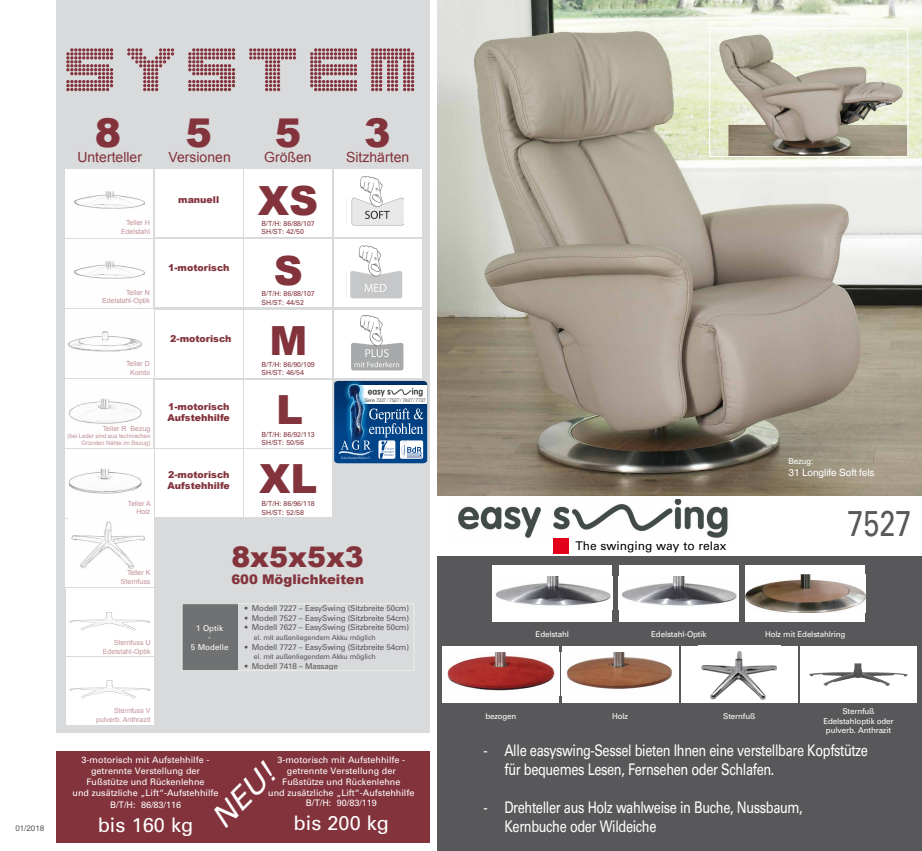
<style>
.page{position:relative;width:922px;height:851px;background:#fff}
.page>*{position:absolute;margin:0;border:0;box-sizing:border-box;transform-origin:0 0}
.t1{font:69.8px "Clubland";letter-spacing:.09em;color:#83333c}
.t2{font:900 40.2px/69.2px "Arial";color:#83333c;text-align:center}
.t3{font:900 39.7px "Arial";color:#83333c}
.t4{font:36px "Univers";color:#58585a;scale:.8 1}
.t5{font:italic 30.1px "Univers S";color:#fff}
.t6{font:900 28.4px "Arial";color:#83333c}
.t7{font:20px "Univers";color:#fff}
.t8{font:16px/19.2px "Univers";letter-spacing:-.03em;color:#fff;scale:.8 1}
.t9{font:14px "Arial";color:#83333c}
.t10{font:900 13.2px "Arial";color:#83333c}
.t11{font:12px "Univers";color:#000}
.t12{font:10px "Helvetica World";color:#fff}
.t13{font:900 9.5px/11.3px "Arial";color:#83333c}
.t14{font:9px/10.8px "Univers";color:#fff;text-align:center}
.t15{font:8px "Univers";letter-spacing:-.02em;color:#58585a}
.t16{font:8px/9.6px "Univers";letter-spacing:-.02em;color:#fff;text-align:center}
.t17{font:8px/9.6px "Univers";color:#fff;text-align:center}
.t18{font:8px "Helvetica World";color:#58585a}
.t19{font:8px "Helvetica World";color:#fff}
.t20{font:7px/8.4px "Arial";color:#c39298;text-align:right}
.t21{font:7px/8.4px "Univers";color:#83333c}
.t22{font:7px "Univers";letter-spacing:-.02em;color:#58585a}
.t23{font:6px/7.2px "Arial";letter-spacing:-.01em;color:#c39298;text-align:right}
.t24{font:5px "Helvetica World";letter-spacing:-.05em;color:#58585a}
</style>
<div class="page">
<div style="left:437px;top:556px;width:484px;height:294px;background:#58585a"></div>
<img style="left:437px;top:0;width:484px;height:496px">
<img style="left:458px;top:499px;width:270px;height:39px">
<img style="left:711px;top:30px;width:47px;height:9px">
<div style="left:709px;top:28px;width:199px;height:129px;border:1px solid #fff"></div>
<div style="left:57px;top:0;width:373px;height:732px;background:#d9dadb"></div>
<div style="left:66px;top:518px;width:87px;height:68px;background:#fff"></div>
<img style="left:71px;top:521px;width:74px;height:48px">
<img style="left:66px;top:380px;width:87px;height:68px">
<div style="left:155px;top:380px;width:87px;height:68px;background:#fff"></div>
<div style="left:66px;top:449px;width:87px;height:68px;background:#fff"></div>
<div style="left:155px;top:449px;width:87px;height:68px;background:#fff"></div>
<img style="left:66px;top:309px;width:87px;height:68px">
<div style="left:155px;top:309px;width:87px;height:68px;background:#fff"></div>
<div style="left:244px;top:380px;width:88px;height:68px;background:#fff"></div>
<div style="left:244px;top:449px;width:88px;height:68px;background:#fff"></div>
<div style="left:334px;top:309px;width:87px;height:68px;background:#fff"></div>
<div style="left:66px;top:169px;width:87px;height:68px;background:#fefefe"></div>
<div style="left:155px;top:169px;width:87px;height:68px;background:#fff"></div>
<div style="left:244px;top:239px;width:88px;height:68px;background:#fff"></div>
<div style="left:244px;top:169px;width:88px;height:68px;background:#fff"></div>
<div style="left:334px;top:169px;width:87px;height:68px;background:#fff"></div>
<div style="left:66px;top:239px;width:87px;height:68px;background:#fefefe"></div>
<div style="left:155px;top:239px;width:87px;height:68px;background:#fff"></div>
<div style="left:244px;top:309px;width:88px;height:68px;background:#fff"></div>
<div style="left:334px;top:239px;width:87px;height:68px;background:#fff"></div>
<img style="left:346px;top:176px;width:57px;height:50px">
<img style="left:346px;top:245px;width:57px;height:54px">
<img style="left:352px;top:315px;width:52px;height:56px">
<div style="left:182px;top:603px;width:55px;height:68px;background:#707172"></div>
<div style="left:181px;top:603px;width:233px;height:68px;border:1px solid #eceded"></div>
<div style="left:553px;top:537px;width:16px;height:16px;background:#e2001a"></div>
<div style="left:57px;top:750px;width:373px;height:92px;background:#83333c"></div>
<svg style="left:334px;top:381px;width:93px;height:82px;background:#4171a1"></svg>
<img style="left:366px;top:386px;width:58px;height:11px">
<div style="left:492px;top:564px;width:120px;height:57px;background:#fff"></div>
<img style="left:495px;top:576px;width:116px;height:30px">
<div style="left:442px;top:645px;width:117px;height:57px;background:#fff"></div>
<img style="left:447px;top:652px;width:108px;height:39px">
<div style="left:618px;top:564px;width:120px;height:57px;background:#fff"></div>
<img style="left:621px;top:576px;width:116px;height:30px">
<div style="left:562px;top:645px;width:116px;height:57px;background:#fff"></div>
<img style="left:566px;top:652px;width:106px;height:37px">
<div style="left:745px;top:564px;width:120px;height:57px;background:#fff"></div>
<img style="left:745px;top:574px;width:120px;height:38px">
<div style="left:681px;top:645px;width:116px;height:57px;background:#fff"></div>
<img style="left:701px;top:651px;width:76px;height:49px">
<div style="left:800px;top:645px;width:116px;height:57px;background:#fff"></div>
<img style="left:809px;top:670px;width:45px;height:10px">
<div style="left:66px;top:587px;width:87px;height:68px;background:#fff"></div>
<img style="left:69px;top:618px;width:37px;height:8px">
<div style="left:66px;top:656px;width:87px;height:68px;background:#fff"></div>
<img style="left:69px;top:687px;width:37px;height:7px">
<p class="t18" style="left:15px;top:823px;width:30px">01/2018</p>
<h1 class="t1" style="left:66px;top:26px;width:355px">system</h1>
<h3 class="t3" style="left:95px;top:104px;width:28px">8</h3>
<h3 class="t3" style="left:185px;top:104px;width:28px">5</h3>
<h3 class="t3" style="left:274px;top:104px;width:28px">5</h3>
<h3 class="t3" style="left:364px;top:104px;width:28px">3</h3>
<h3 class="t9" style="left:77px;top:149px;width:66px">Unterteller</h3>
<h3 class="t9" style="left:168px;top:149px;width:64px">Versionen</h3>
<h3 class="t9" style="left:264px;top:149px;width:49px">Größen</h3>
<h3 class="t9" style="left:346px;top:149px;width:65px">Sitzhärten</h3>
<p class="t20" style="left:121px;top:218px;width:30px">Teller H<br>Edelstahl</p>
<p class="t20" style="left:102px;top:288px;width:49px">Teller N<br>Edelstahl-Optik</p>
<p class="t20" style="left:126px;top:359px;width:25px;text-align:center">Teller D<br>Kombi</p>
<p class="t20" style="left:103px;top:424px;width:49px">Teller R Bezug</p>
<p class="t23" style="left:67px;top:432px;width:84px">(bei Leder sind aus technischen<br>Gründen Nähte im Bezug)</p>
<p class="t20" style="left:128px;top:499px;width:25px">Teller A<br>Holz</p>
<p class="t20" style="left:121px;top:568px;width:31px">Teller K<br>Sternfuss</p>
<p class="t20" style="left:103px;top:638px;width:49px">Sternfuss U<br>Edelstahl-Optik</p>
<p class="t20" style="left:96px;top:706px;width:56px">Sternfuss V pulverb. Anthrazit</p>
<p class="t13" style="left:178px;top:194px;width:42px">manuell</p>
<p class="t13" style="left:168px;top:262px;width:63px">1-motorisch</p>
<p class="t13" style="left:170px;top:332px;width:63px">2-motorisch</p>
<p class="t13" style="left:168px;top:400px;width:64px">1-motorisch<br>Aufstehhilfe</p>
<p class="t13" style="left:168px;top:468px;width:64px">2-motorisch<br>Aufstehhilfe</p>
<h2 class="t2" style="left:258px;top:165px;width:62px">XS</h2>
<p class="t21" style="left:261px;top:219px;width:55px">B/T/H: 86/88/107<br>SH/ST: 42/50</p>
<h2 class="t2" style="left:274px;top:235px;width:31px">S</h2>
<p class="t21" style="left:261px;top:290px;width:55px">B/T/H: 86/88/107<br>SH/ST: 44/52</p>
<h2 class="t2" style="left:259px;top:304px;width:60px">M<br>L<br>XL</h2>
<p class="t21" style="left:261px;top:360px;width:55px">B/T/H: 86/90/109<br>SH/ST: 46/54</p>
<p class="t21" style="left:261px;top:430px;width:55px">B/T/H: 86/92/113<br>SH/ST: 50/56</p>
<p class="t21" style="left:261px;top:499px;width:55px">B/T/H: 86/96/118<br>SH/ST: 52/58</p>
<p class="t24" style="left:364px;top:397px;width:63px">Serie 7227 / 7527 / 7627 / 7727</p>
<h3 class="t6" style="left:231px;top:535px;width:134px">8x5x5x3</h3>
<h3 class="t10" style="left:231px;top:570px;width:134px">600 Möglichkeiten</h3>
<p class="t17" style="left:191px;top:623px;width:39px">1 Optik<br>-<br>5 Modelle</p>
<p class="t15" style="left:245px;top:603px;width:166px">• Modell 7227 – EasySwing (Sitzbreite 50cm)</p>
<p class="t15" style="left:245px;top:613px;width:166px">• Modell 7527 – EasySwing (Sitzbreite 54cm)</p>
<p class="t15" style="left:245px;top:622px;width:166px">• Modell 7627 – EasySwing (Sitzbreite 50cm)</p>
<p class="t22" style="left:254px;top:633px;width:123px">el. mit außenliegendem Akku möglich</p>
<p class="t15" style="left:245px;top:641px;width:166px">• Modell 7727 – EasySwing (Sitzbreite 54cm)</p>
<p class="t22" style="left:254px;top:652px;width:123px">el. mit außenliegendem Akku möglich</p>
<p class="t15" style="left:245px;top:661px;width:95px">• Modell 7418 – Massage</p>
<p class="t14" style="left:72px;top:754px;width:148px">3-motorisch mit Aufstehhilfe - getrennte Verstellung der<br>Fußstütze und Rückenlehne<br>und zusätzliche „Lift“-Aufstehhilfe</p>
<p class="t14" style="left:110px;top:799px;width:73px">B/T/H: 86/83/116</p>
<h3 class="t7" style="left:98px;top:812px;width:97px">bis 160 kg</h3>
<p class="t14" style="left:268px;top:754px;width:148px">3-motorisch mit Aufstehhilfe - getrennte Verstellung der<br>Fußstütze und Rückenlehne<br>und zusätzliche „Lift“-Aufstehhilfe<br>B/T/H: 90/83/119</p>
<h3 class="t5" style="left:204px;top:809px;width:78px;rotate:-45deg">NEU!</h3>
<h3 class="t7" style="left:293px;top:811px;width:97px">bis 200 kg</h3>
<p class="t19" style="left:788px;top:456px;width:26px">Bezug:</p>
<p class="t12" style="left:788px;top:467px;width:88px">31 Longlife Soft fels</p>
<h3 class="t11" style="left:575px;top:538px;width:152px">The swinging way to relax</h3>
<h3 class="t4" style="left:847px;top:502px;width:82px">7527</h3>
<p class="t16" style="left:535px;top:629px;width:35px">Edelstahl</p>
<p class="t16" style="left:485px;top:711px;width:33px">bezogen</p>
<p class="t16" style="left:651px;top:629px;width:57px">Edelstahl-Optik</p>
<p class="t16" style="left:765px;top:629px;width:82px">Holz mit Edelstahlring</p>
<p class="t16" style="left:612px;top:711px;width:17px">Holz</p>
<p class="t16" style="left:723px;top:711px;width:34px">Sternfuß</p>
<p class="t16" style="left:823px;top:706px;width:72px">Sternfuß<br>Edelstahloptik oder pulverb. Anthrazit</p>
<h3 class="t8" style="left:504px;top:740px;width:455px;text-indent:-21px">- Alle easyswing-Sessel bieten Ihnen eine verstellbare Kopfstütze für bequemes Lesen, Fernsehen oder Schlafen.</h3>
<h3 class="t8" style="left:504px;top:798px;width:374px;text-indent:-21px">- Drehteller aus Holz wahlweise in Buche, Nussbaum,<br>Kernbuche oder Wildeiche</h3>
</div>
